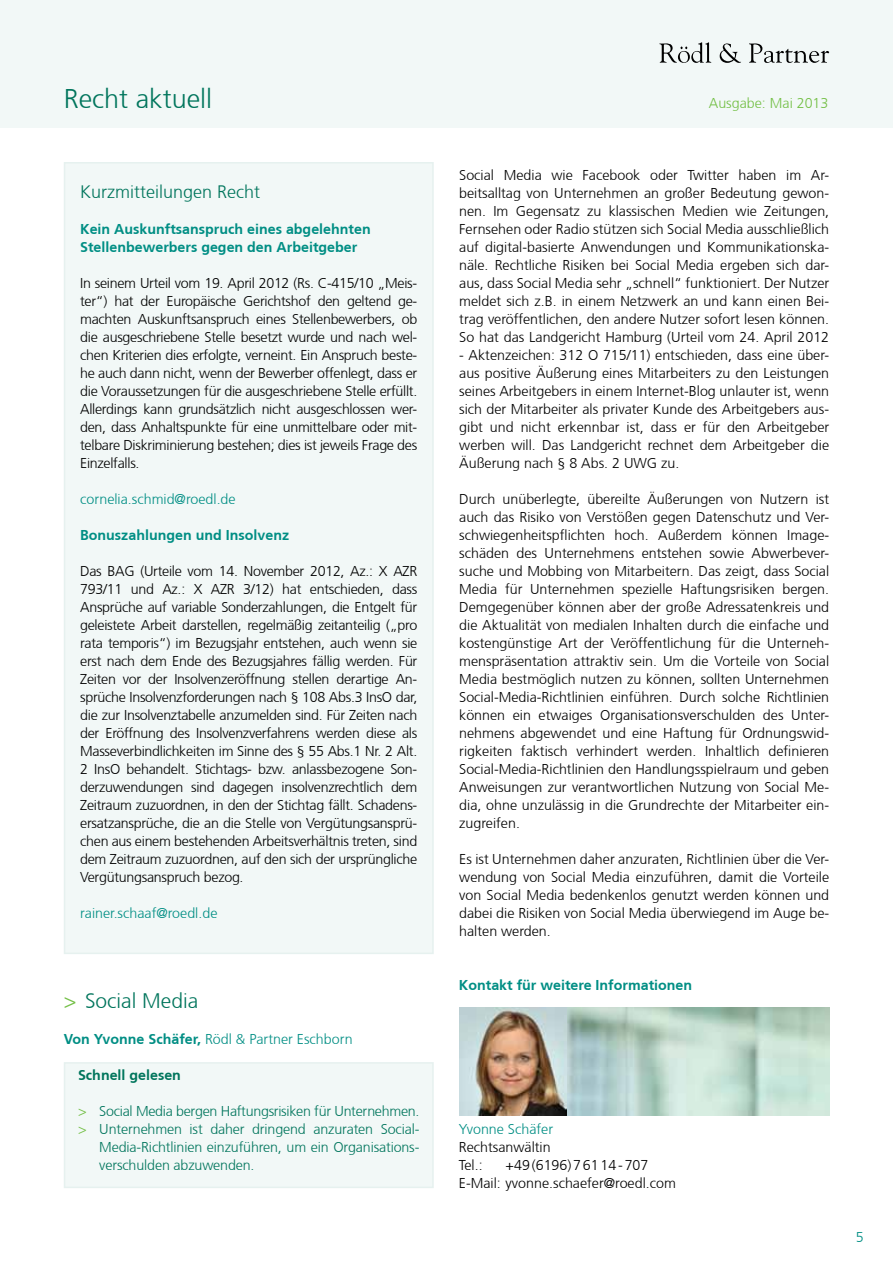
<style>
.page{position:relative;width:893px;height:1263px;background:#fff}
.page>*{position:absolute;margin:0;border:0;box-sizing:border-box;transform-origin:0 0}
.t1{font:300 27px "Frutiger CE";color:#00755c}
.t2{font:300 21px "Frutiger CE";color:#00755c}
.t3{font:300 18px "Frutiger CE";color:#00755c}
.t4{font:300 14.25px/18px "Frutiger CE";color:#000;text-align:justify}
.t5{font:300 14.25px "Frutiger CE";letter-spacing:-.01em;color:#00755c}
.t6{font:700 14.25px/18px "Frutiger CE";color:#008e84}
.t7{font:300 14.25px "Frutiger CE";color:#008e84}
.t8{font:300 14.25px "Frutiger CE";color:#72bf44}
.t9{font:700 14.25px "Frutiger CE";color:#00755c}
.s1{color:#72bf44}
.s2{font-weight:700}
</style>
<div class="page">
<div style="left:65px;top:163px;width:368px;height:790px;background:#f2f8f7"></div>
<div style="left:64px;top:162px;width:370px;height:792px;border:2px solid #e6f1ef"></div>
<img style="left:460px;top:1008px;width:369px;height:108px">
<div style="left:65px;top:1063px;width:368px;height:124px;background:#f2f8f7"></div>
<div style="left:64px;top:1062px;width:370px;height:126px;border:2px solid #e6f1ef"></div>
<div style="left:0;top:0;width:893px;height:128px;background:#f2f8f7"></div>
<svg style="left:659px;top:42px;width:52px;height:21px"></svg>
<svg style="left:720px;top:43px;width:21px;height:20px"></svg>
<svg style="left:749px;top:43px;width:80px;height:20px"></svg>
<h1 class="t1" style="left:64px;top:83px;width:150px">Recht aktuell</h1>
<p class="t8" style="left:709px;top:95px;width:121px">Ausgabe: Mai 2013</p>
<p class="t3" style="left:80px;top:181px;width:181px">Kurzmitteilungen Recht</p>
<p class="t6" style="left:80px;top:220px;width:292px">Kein Auskunftsanspruch eines abgelehnten<br>Stellenbewerbers gegen den Arbeitgeber</p>
<p class="t4" style="left:80px;top:274px;width:339px">In seinem Urteil vom 19. April 2012 (Rs. C-415/10 „Meis&shy;ter“) hat der Europäische Gerichtshof den geltend ge&shy;machten Auskunftsanspruch eines Stellenbewerbers, ob die ausgeschriebene Stelle besetzt wurde und nach wel&shy;chen Kriterien dies erfolgte, verneint. Ein Anspruch beste&shy;he auch dann nicht, wenn der Bewerber offenlegt, dass er die Voraussetzungen für die ausgeschriebene Stelle erfüllt.<br>Allerdings kann grundsätzlich nicht ausgeschlossen wer&shy;den, dass Anhaltspunkte für eine unmittelbare oder mit&shy;telbare Diskriminierung bestehen; dies ist jeweils Frage des Einzelfalls.</p>
<p class="t7" style="left:80px;top:491px;width:157px">cornelia.schmid@roedl.de</p>
<p class="t6" style="left:80px;top:526px;width:211px">Bonuszahlungen und Insolvenz</p>
<p class="t4" style="left:80px;top:562px;width:339px">Das BAG (Urteile vom 14. November 2012, Az.: X AZR 793/11 und Az.: X AZR 3/12) hat entschieden, dass Ansprüche auf variable Sonderzahlungen, die Entgelt für geleistete Arbeit darstellen, regelmäßig zeitanteilig („pro rata temporis“) im Bezugsjahr entstehen, auch wenn sie erst nach dem Ende des Bezugsjahres fällig werden. Für Zeiten vor der Insolvenzeröffnung stellen derartige An&shy;sprüche Insolvenzforderungen nach § 108 Abs.3 InsO dar, die zur Insolvenztabelle anzumelden sind. Für Zeiten nach der Eröffnung des Insolvenzverfahrens werden diese als Masseverbindlichkeiten im Sinne des § 55 Abs.1 Nr. 2 Alt.<br>2 InsO behandelt. Stichtags- bzw. anlassbezogene Son&shy;derzuwendungen sind dagegen insolvenzrechtlich dem Zeitraum zuzuordnen, in den der Stichtag fällt. Schadens&shy;ersatzansprüche, die an die Stelle von Vergütungsansprü&shy;chen aus einem bestehenden Arbeitsverhältnis treten, sind dem Zeitraum zuzuordnen, auf den sich der ursprüngliche Vergütungsanspruch bezog.</p>
<p class="t7" style="left:80px;top:905px;width:139px">rainer.schaaf@roedl.de</p>
<h2 class="t2" style="left:64px;top:988px;width:136px"><span class="s1">&gt;</span> Social Media</h2>
<p class="t7" style="left:64px;top:1031px;width:290px"><span class="s2">Von Yvonne Schäfer,</span> Rödl &amp; Partner Eschborn</p>
<p class="t9" style="left:78px;top:1067px;width:104px">Schnell gelesen</p>
<p class="t5" style="left:78px;top:1103px;width:343px"><span class="s1">&gt;</span> Social Media bergen Haftungsrisiken für Unternehmen.</p>
<p class="t5" style="left:78px;top:1121px;width:343px"><span class="s1">&gt;</span> Unternehmen ist daher dringend anzuraten Social-</p>
<p class="t5" style="left:99px;top:1139px;width:322px">Media-Richtlinien einzuführen, um ein Organisations-</p>
<p class="t5" style="left:99px;top:1157px;width:157px">verschulden abzuwenden.</p>
<p class="t4" style="left:459px;top:166px;width:371px">Social Media wie Facebook oder Twitter haben im Ar&shy;beitsalltag von Unternehmen an großer Bedeutung gewon&shy;nen. Im Gegensatz zu klassischen Medien wie Zeitungen, Fernsehen oder Radio stützen sich Social Media ausschließlich auf digital-basierte Anwendungen und Kommunikationska&shy;näle. Rechtliche Risiken bei Social Media ergeben sich dar&shy;aus, dass Social Media sehr „schnell“ funktioniert. Der Nutzer meldet sich z.B. in einem Netzwerk an und kann einen Bei&shy;trag veröffentlichen, den andere Nutzer sofort lesen können.<br>So hat das Landgericht Hamburg (Urteil vom 24. April 2012</p>
<p class="t4" style="left:459px;top:346px;width:371px">- Aktenzeichen: 312 O 715/11) entschieden, dass eine über&shy;aus positive Äußerung eines Mitarbeiters zu den Leistungen seines Arbeitgebers in einem Internet-Blog unlauter ist, wenn sich der Mitarbeiter als privater Kunde des Arbeitgebers aus&shy;gibt und nicht erkennbar ist, dass er für den Arbeitgeber werben will. Das Landgericht rechnet dem Arbeitgeber die Äußerung nach § 8 Abs. 2 UWG zu.</p>
<p class="t4" style="left:459px;top:490px;width:371px">Durch unüberlegte, übereilte Äußerungen von Nutzern ist auch das Risiko von Verstößen gegen Datenschutz und Ver&shy;schwiegenheitspflichten hoch. Außerdem können Image&shy;schäden des Unternehmens entstehen sowie Abwerbever&shy;suche und Mobbing von Mitarbeitern. Das zeigt, dass Social Media für Unternehmen spezielle Haftungsrisiken bergen.<br>Demgegenüber können aber der große Adressatenkreis und die Aktualität von medialen Inhalten durch die einfache und kostengünstige Art der Veröffentlichung für die Unterneh&shy;menspräsentation attraktiv sein. Um die Vorteile von Social Media bestmöglich nutzen zu können, sollten Unternehmen Social-Media-Richtlinien einführen. Durch solche Richtlinien können ein etwaiges Organisationsverschulden des Unter&shy;nehmens abgewendet und eine Haftung für Ordnungswid&shy;rigkeiten faktisch verhindert werden. Inhaltlich definieren Social-Media-Richtlinien den Handlungsspielraum und geben Anweisungen zur verantwortlichen Nutzung von Social Me&shy;dia, ohne unzulässig in die Grundrechte der Mitarbeiter ein&shy;zugreifen.</p>
<p class="t4" style="left:459px;top:850px;width:371px">Es ist Unternehmen daher anzuraten, Richtlinien über die Ver&shy;wendung von Social Media einzuführen, damit die Vorteile von Social Media bedenkenlos genutzt werden können und dabei die Risiken von Social Media überwiegend im Auge be&shy;halten werden.</p>
<p class="t6" style="left:459px;top:976px;width:235px">Kontakt für weitere Informationen</p>
<p class="t7" style="left:459px;top:1121px;width:96px">Yvonne Schäfer</p>
<p class="t4" style="left:459px;top:1138px;width:93px">Rechtsanwältin<br>Tel.:</p>
<p class="t4" style="left:459px;top:1156px;width:219px;text-indent:47px">+49(6196)76114-707<br>E-Mail: yvonne.schaefer@roedl.com</p>
<p class="t7" style="left:856px;top:1229px;width:9px">5</p>
</div>
